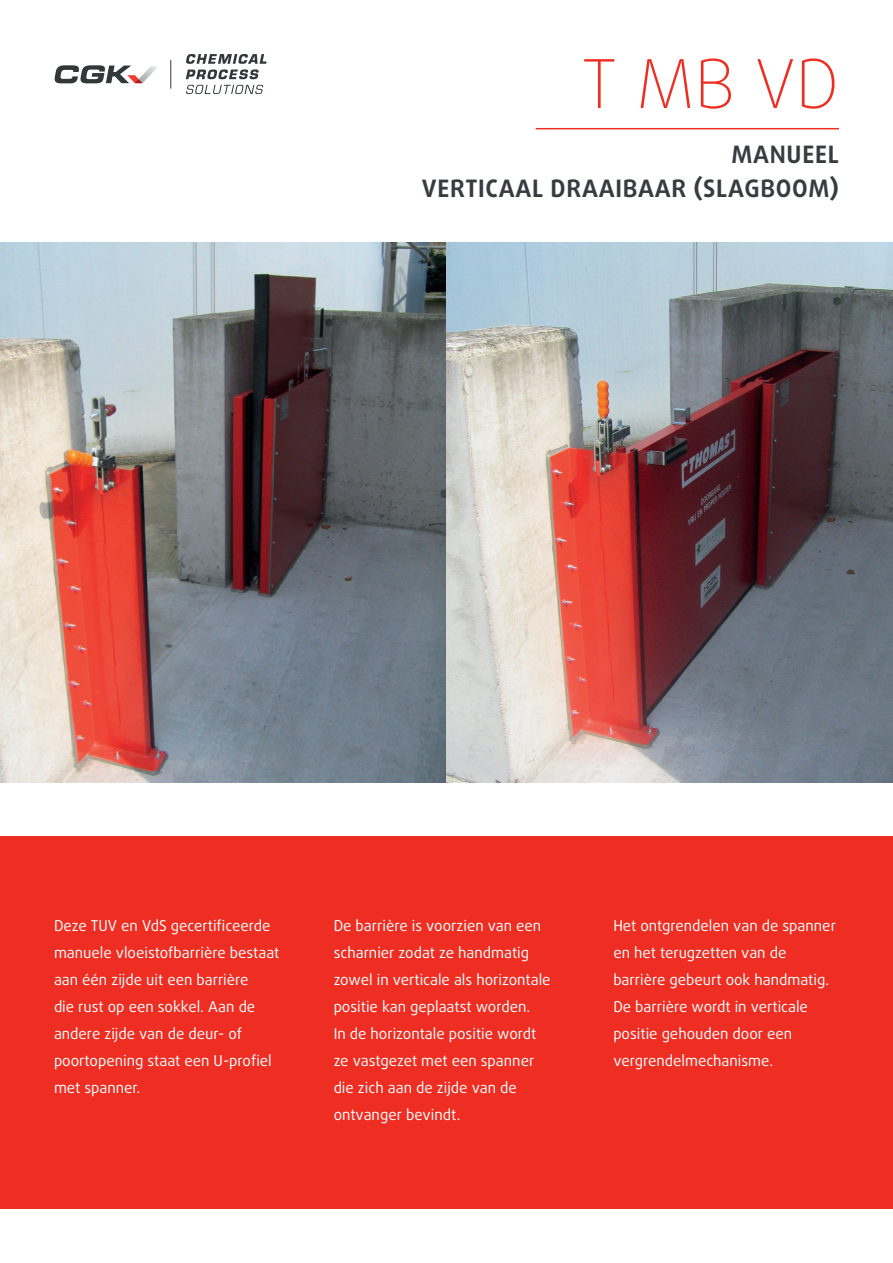
<style>
.page{position:relative;width:893px;height:1263px;background:#fff}
.page>*{position:absolute;margin:0;border:0;box-sizing:border-box;transform-origin:0 0}
.CGK_kop2{font:100 67.5px "Daxline Pro";color:#ee2e22}
.CGK_kop2ondertitel{font:700 24px "Daxline Pro";letter-spacing:.03em;color:#383b3f}
.Alineastijl_1{font:15px/27px "Daxline Pro";color:#fff}
</style>
<div class="page">
<div style="left:0;top:837px;width:893px;height:372px;background:#ee2e22"></div>
<hr style="left:536px;top:128px;width:303px;height:1px;background:#ee2e22">
<svg style="left:54px;top:65px;width:104px;height:18px"></svg>
<svg style="left:186px;top:85px;width:78px;height:9px"></svg>
<svg style="left:186px;top:54px;width:81px;height:25px"></svg>
<svg style="left:171px;top:60px;width:1px;height:29px"></svg>
<img style="left:0;top:243px;width:893px;height:540px">
<p class="CGK_kop2" style="left:582px;top:39px;width:259px">T MB VD</p>
<p class="CGK_kop2ondertitel" style="left:731px;top:139px;width:109px">MANUEEL</p>
<p class="CGK_kop2ondertitel" style="left:422px;top:173px;width:419px">VERTICAAL DRAAIBAAR (SLAGBOOM)</p>
<p class="Alineastijl_1" style="left:54px;top:912px;width:227px">Deze TUV en VdS gecertificeerde manuele vloeistofbarrière bestaat aan één zijde uit een barrière<br>die rust op een sokkel. Aan de andere zijde van de deur- of poortopening staat een U-profiel met spanner.</p>
<p class="Alineastijl_1" style="left:334px;top:912px;width:218px">De barrière is voorzien van een scharnier zodat ze handmatig zowel in verticale als horizontale positie kan geplaatst worden.<br>In de horizontale positie wordt ze vastgezet met een spanner die zich aan de zijde van de ontvanger bevindt.</p>
<p class="Alineastijl_1" style="left:613px;top:912px;width:224px">Het ontgrendelen van de spanner en het terugzetten van de barrière gebeurt ook handmatig.<br>De barrière wordt in verticale positie gehouden door een vergrendelmechanisme.</p>
</div>
